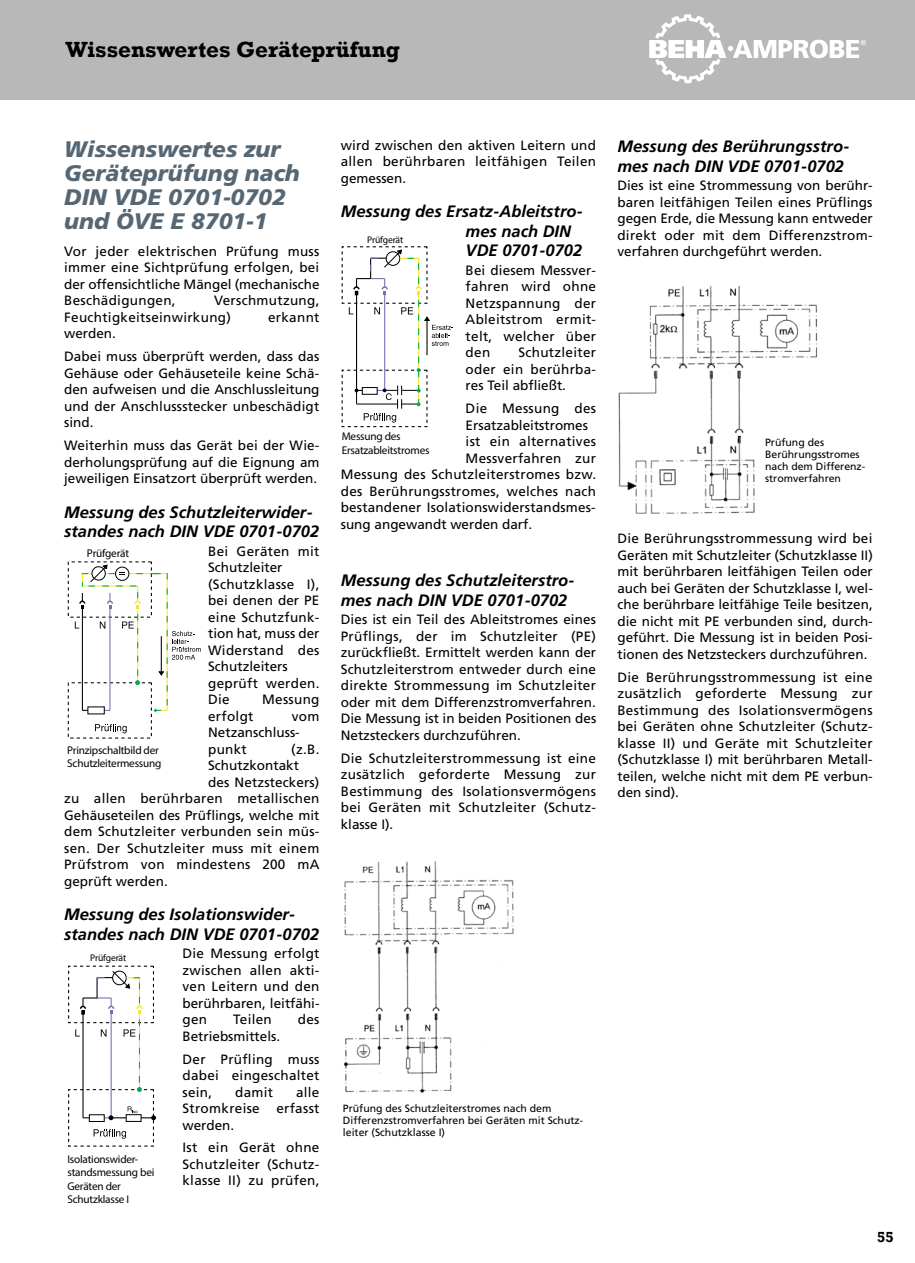
<style>
.page{position:relative;width:915px;height:1263px;background:#fff}
.page>*{position:absolute;margin:0;border:0;box-sizing:border-box;transform-origin:0 0}
.t1{font:italic 900 22.5px/24px "Frutiger";color:#566773}
.t2{font:700 22.5px "Rockwell";color:#000}
.t3{font:italic 700 16.5px/19.5px "Frutiger";color:#000}
.t4{font:700 15px "Rockwell";color:#000}
.t5{font:13.5px/16.5px "Frutiger";letter-spacing:.02em;color:#000;text-align:justify}
.t6{font:13.5px/16.5px "Frutiger";color:#000}
.t7{font:700 condensed 11.25px/13.5px "Helvetica";letter-spacing:-.02em;color:#000}
.t8{font:condensed 11.25px "Helvetica";letter-spacing:-.02em;color:#000}
.t9{font:10.5px/12px "Frutiger";color:#000}
.t10{font:condensed 9.6px "Helvetica";letter-spacing:-.02em;color:#000}
</style>
<div class="page">
<div style="left:0;top:0;width:914px;height:99px;background:#b9b8b8"></div>
<hr style="left:82px;top:1013px;width:1px;height:105px;background:#000">
<hr style="left:111px;top:1013px;width:1px;height:105px;background:#776fb1">
<hr style="left:139px;top:1013px;width:1px;height:77px;background:#f8e924">
<hr style="left:139px;top:977px;width:1px;height:30px;background:#f8e924">
<svg style="left:151px;top:1116px;width:5px;height:4px"></svg>
<svg style="left:104px;top:1116px;width:9px;height:4px"></svg>
<svg style="left:94px;top:1129px;width:32px;height:10px"></svg>
<svg style="left:137px;top:1076px;width:5px;height:16px"></svg>
<svg style="left:75px;top:1029px;width:5px;height:7px"></svg>
<svg style="left:101px;top:1029px;width:5px;height:7px"></svg>
<hr style="left:96px;top:978px;width:2px;height:20px;background:#000">
<div style="left:89px;top:1114px;width:15px;height:8px;border:1px solid #000"></div>
<hr style="left:111px;top:1117px;width:42px;height:1px;background:#000">
<div style="left:126px;top:1115px;width:15px;height:6px;background:#fff"></div>
<div style="left:126px;top:1114px;width:15px;height:8px;border:1px solid #000"></div>
<svg style="left:128px;top:1106px;width:10px;height:7px"></svg>
<svg style="left:96px;top:970px;width:44px;height:21px"></svg>
<svg style="left:79px;top:997px;width:36px;height:17px"></svg>
<svg style="left:123px;top:997px;width:20px;height:43px"></svg>
<hr style="left:356px;top:294px;width:1px;height:97px;background:#000">
<hr style="left:384px;top:294px;width:1px;height:96px;background:#776fb1">
<hr style="left:418px;top:294px;width:1px;height:110px;background:#f8e924">
<svg style="left:416px;top:357px;width:4px;height:20px"></svg>
<svg style="left:354px;top:385px;width:66px;height:38px"></svg>
<hr style="left:426px;top:320px;width:1px;height:35px;background:#000">
<svg style="left:349px;top:250px;width:104px;height:99px"></svg>
<img style="left:618px;top:285px;width:199px;height:229px">
<img style="left:343px;top:861px;width:171px;height:232px">
<hr style="left:82px;top:573px;width:85px;height:1px;background:#f8e924">
<hr style="left:82px;top:608px;width:1px;height:102px;background:#000">
<hr style="left:109px;top:608px;width:1px;height:102px;background:#776fb1">
<hr style="left:137px;top:608px;width:1px;height:75px;background:#f8e924">
<svg style="left:95px;top:724px;width:32px;height:9px"></svg>
<hr style="left:166px;top:576px;width:2px;height:134px;background:#f8e924">
<svg style="left:166px;top:685px;width:2px;height:7px"></svg>
<svg style="left:166px;top:616px;width:2px;height:6px"></svg>
<svg style="left:166px;top:602px;width:2px;height:6px"></svg>
<svg style="left:166px;top:588px;width:2px;height:7px"></svg>
<svg style="left:135px;top:669px;width:5px;height:16px"></svg>
<hr style="left:161px;top:636px;width:1px;height:36px;background:#000">
<svg style="left:166px;top:630px;width:35px;height:34px"></svg>
<svg style="left:75px;top:565px;width:68px;height:69px"></svg>
<svg style="left:159px;top:671px;width:9px;height:7px"></svg>
<svg style="left:153px;top:699px;width:15px;height:13px"></svg>
<div style="left:764px;top:438px;width:108px;height:80px;background:#fff"></div>
<svg style="left:649px;top:14px;width:216px;height:70px"></svg>
<h1 class="t2" style="left:65px;top:35px;width:336px">Wissenswertes Geräteprüfung</h1>
<h1 class="t1" style="left:64px;top:137px;width:237px">Wissenswertes zur<br>Geräte prüfung nach<br>DIN VDE 0701-0702 und ÖVE E 8701-1</h1>
<p class="t5" style="left:64px;top:243px;width:257px">Vor jeder elektrischen Prüfung muss immer eine Sichtprüfung erfolgen, bei der offensichtliche Mängel (mechanische Beschädigungen,</p>
<p class="t5" style="left:64px;top:292px;width:257px;text-indent:150px">Verschmutzung,<br>Feuchtigkeitseinwirkung)</p>
<p class="t5" style="left:268px;top:309px;width:53px">erkannt</p>
<p class="t5" style="left:64px;top:322px;width:257px;line-height:23px">werden.<br>Dabei muss überprüft werden, dass das</p>
<p class="t5" style="left:64px;top:365px;width:257px">Gehäuse oder Gehäuseteile keine Schä&shy;den aufweisen und die Anschlussleitung und der Anschlussstecker unbeschädigt sind.</p>
<p class="t5" style="left:64px;top:437px;width:257px">Weiterhin muss das Gerät bei der Wie&shy;derholungsprüfung auf die Eignung am jeweiligen Einsatzort überprüft werden.</p>
<p class="t3" style="left:64px;top:502px;width:256px">Messung des Schutzleiterwider&shy;standes nach DIN VDE 0701-0702</p>
<p class="t5" style="left:208px;top:543px;width:113px;text-align:left">Bei Geräten mit<br>Schutzleiter (Schutzklasse I), bei denen der PE eine Schutzfunk&shy;tion hat, muss der<br>Widerstand des<br>Schutzleiters geprüft werden.<br>Die</p>
<p class="t8" style="left:87px;top:546px;width:44px">Prüfgerät</p>
<p class="t5" style="left:262px;top:691px;width:59px">Messung</p>
<p class="t5" style="left:208px;top:708px;width:47px">erfolgt</p>
<p class="t6" style="left:208px;top:708px;width:113px;text-indent:84px">vom<br>Netzanschluss - punkt</p>
<p class="t5" style="left:291px;top:741px;width:30px">(z.B.</p>
<p class="t6" style="left:208px;top:757px;width:92px">Schutzkontakt</p>
<p class="t5" style="left:208px;top:774px;width:113px">des Netzsteckers)</p>
<p class="t5" style="left:64px;top:790px;width:257px">zu allen berührbaren metallischen</p>
<p class="t6" style="left:64px;top:807px;width:257px">Gehäuseteilen des Prüflings, welche mit</p>
<p class="t5" style="left:64px;top:823px;width:257px">dem Schutzleiter verbunden sein müs-</p>
<p class="t5" style="left:64px;top:840px;width:257px">sen. Der Schutzleiter muss mit einem</p>
<p class="t5" style="left:64px;top:856px;width:257px">Prüfstrom von mindestens 200 mA</p>
<p class="t6" style="left:64px;top:873px;width:105px">geprüft werden.</p>
<p class="t3" style="left:64px;top:905px;width:256px">Messung des Isolationswider&shy;standes nach DIN VDE 0701-0702</p>
<p class="t5" style="left:182px;top:945px;width:138px">Die Messung erfolgt zwischen allen akti&shy;ven Leitern und den be rühr baren, leitfähi&shy;gen</p>
<p class="t7" style="left:67px;top:743px;width:96px">Prinzipschaltbild der<br>Schutzleitermessung</p>
<p class="t10" style="left:90px;top:952px;width:38px">Prüfgerät</p>
<p class="t5" style="left:233px;top:1011px;width:40px">Teilen</p>
<p class="t5" style="left:298px;top:1011px;width:23px">des</p>
<p class="t6" style="left:182px;top:1024px;width:138px;line-height:23px">Betriebsmittels.<br>Der Prüfling muss</p>
<p class="t5" style="left:182px;top:1067px;width:138px">dabei eingeschaltet sein,</p>
<p class="t5" style="left:182px;top:1084px;width:138px;text-indent:113px">alle Stromkreise erfasst werden.</p>
<p class="t5" style="left:182px;top:1139px;width:138px">Ist ein Gerät ohne Schutzleiter (Schutz&shy;klasse II) zu prüfen,</p>
<p class="t5" style="left:235px;top:1084px;width:39px">damit</p>
<p class="t7" style="left:67px;top:1152px;width:88px">Isolationswider&shy;standsmessung bei<br>Geräten der<br>Schutzklasse I</p>
<p class="t5" style="left:340px;top:137px;width:257px">wird zwischen den aktiven Leitern und allen berührbaren leitfähigen Teilen gemessen.</p>
<p class="t3" style="left:465px;top:202px;width:119px;text-indent:-125px">Messung des Ersatz-Ableitstro&shy;mes nach DIN<br>VDE 0701-0702</p>
<p class="t5" style="left:465px;top:262px;width:132px">Bei diesem Messver&shy;fahren wird ohne Netzspannung der Ableitstrom ermit&shy;telt, welcher über den</p>
<p class="t10" style="left:367px;top:234px;width:38px">Prüfgerät</p>
<p class="t5" style="left:465px;top:345px;width:132px;text-indent:53px">Schutzleiter oder ein berührba&shy;res Teil abfließt.</p>
<p class="t5" style="left:465px;top:400px;width:132px">Die Messung des</p>
<p class="t6" style="left:465px;top:417px;width:124px">Ersatzableitstromes</p>
<p class="t5" style="left:465px;top:433px;width:132px">ist ein alternatives</p>
<p class="t5" style="left:465px;top:450px;width:132px">Messverfahren zur</p>
<p class="t5" style="left:340px;top:466px;width:257px">Messung des Schutzleiterstromes bzw.</p>
<p class="t5" style="left:340px;top:483px;width:257px">des Berührungsstromes, welches nach</p>
<p class="t5" style="left:340px;top:499px;width:256px">bestandener Isolationswiderstandsmes-</p>
<p class="t6" style="left:340px;top:516px;width:193px">sung angewandt werden darf.</p>
<p class="t7" style="left:341px;top:430px;width:89px">Messung des<br>Ersatzableitstromes</p>
<p class="t3" style="left:340px;top:571px;width:235px">Messung des Schutzleiterstro&shy;mes nach DIN VDE 0701-0702</p>
<p class="t5" style="left:340px;top:611px;width:257px">Dies ist ein Teil des Ableitstromes eines Prüflings, der im Schutzleiter (PE) zurück fließt. Ermittelt werden kann der Schutzleiterstrom entweder durch eine direkte Strommessung im Schutzleiter oder mit dem Differenzstromverfahren.<br>Die Messung ist in beiden Positionen des Netz steckers durchzuführen.</p>
<p class="t5" style="left:340px;top:750px;width:257px">Die Schutzleiterstrommessung ist eine zusätzlich geforderte Messung zur Bestimmung des Isolationsvermögens bei Geräten mit Schutzleiter (Schutz&shy;klasse I).</p>
<p class="t3" style="left:617px;top:137px;width:233px">Messung des Berührungsstro&shy;mes nach DIN VDE 0701-0702</p>
<p class="t5" style="left:617px;top:177px;width:257px">Dies ist eine Strommessung von berühr&shy;baren leitfähigen Teilen eines Prüflings gegen Erde, die Messung kann entweder direkt oder mit dem Differenzstrom&shy;verfahren durchgeführt werden.</p>
<p class="t9" style="left:764px;top:436px;width:102px">Prüfung des<br>Berührungsstromes nach dem Differenz&shy;stromverfahren</p>
<p class="t5" style="left:617px;top:530px;width:257px">Die Berührungsstrommessung wird bei Geräten mit Schutzleiter (Schutzklasse II) mit berührbaren leitfähigen Teilen oder auch bei Geräten der Schutzklasse I, wel&shy;che berührbare leitfähige Teile besitzen, die nicht mit PE verbunden sind, durch&shy;geführt. Die Messung ist in beiden Posi&shy;tionen des Netzsteckers durchzuführen.</p>
<p class="t5" style="left:617px;top:669px;width:257px">Die Berührungsstrommessung ist eine zusätzlich geforderte Messung zur Bestimmung des Isolationsvermögens bei Geräten ohne Schutzleiter (Schutz&shy;klasse II) und Geräte mit Schutzleiter (Schutzklasse I) mit berührbaren Metall&shy;teilen, welche nicht mit dem PE verbun&shy;den sind).</p>
<p class="t9" style="left:343px;top:1103px;width:242px">Prüfung des Schutzleiterstromes nach dem<br>Differenzstromverfahren bei Geräten mit Schutz - leiter (Schutzklasse I)</p>
<p class="t4" style="left:876px;top:1227px;width:18px">55</p>
</div>
